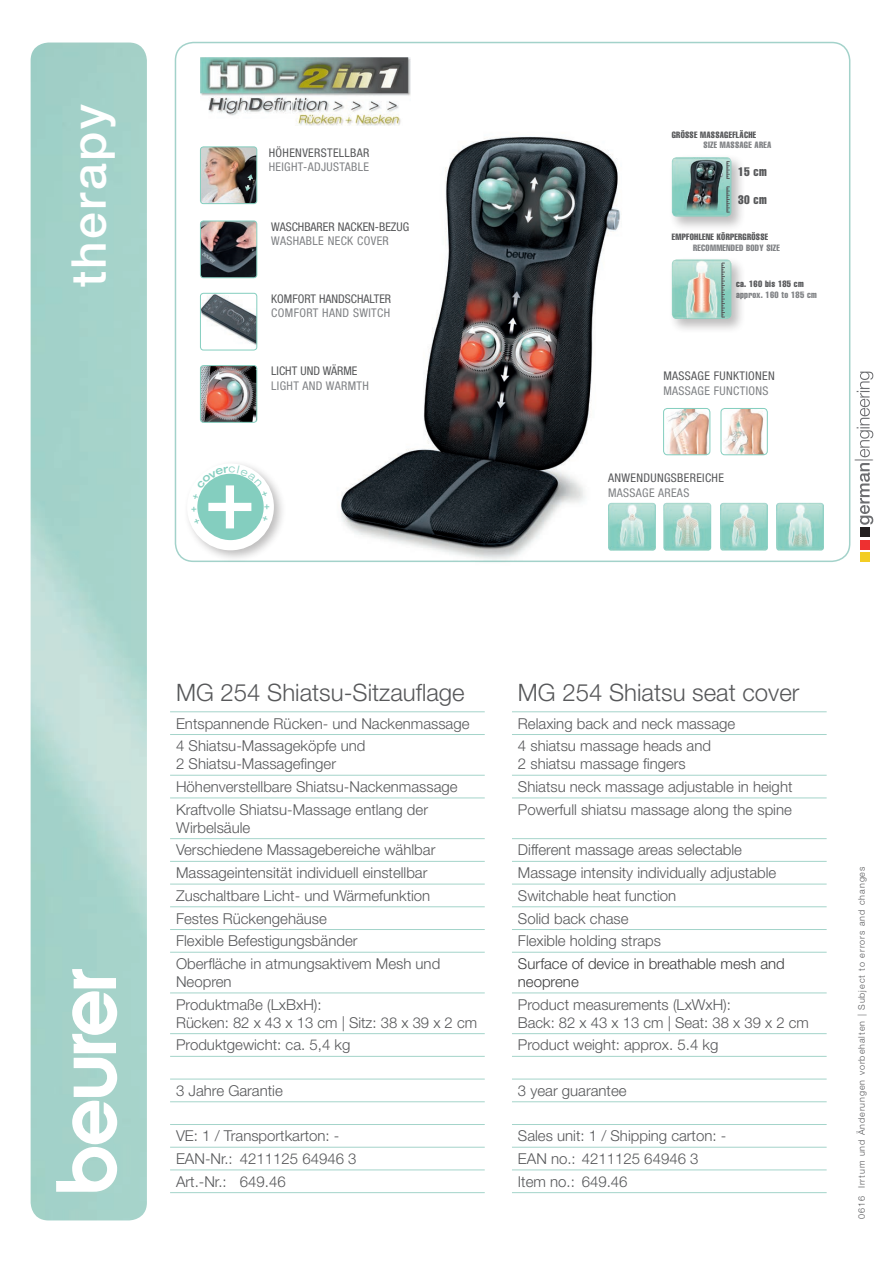
<style>
.page{position:relative;width:893px;height:1263px;background:#fff}
.page>*{position:absolute;margin:0;border:0;box-sizing:border-box;transform-origin:0 0}
.t1{font:500 48px "Helvetica Neue LT Pro";letter-spacing:.05em;color:#fff}
.t2{font:300 24px "Helvetica Neue LT Pro";color:#57585a}
.t3{font:300 18.15px "Helvetica Neue LT Pro";color:#6c6d70}
.t4{font:300 15px/22.6px "Helvetica Neue LT Pro";color:#57585a}
.t5{font:300 15px/18px "Helvetica Neue LT Pro";letter-spacing:-.005em;color:#3e3e3f}
.t6{font:extra-condensed 12.15px "Helvetica";letter-spacing:.03em;color:#57585a}
.t7{font:condensed 12px "Helvetica Neue LTW1 G";letter-spacing:.03em;color:#808285}
.t8{font:condensed 12px "Helvetica Neue LTW1 G";color:#57585a}
.t9{font:condensed 12px "Helvetica Neue LTW1 G";letter-spacing:.03em;color:#57585a}
.t10{font:300 9px "Helvetica Neue LT Pro";letter-spacing:.1em;color:#57585a}
.t11{font:extra-condensed 9px "Helvetica";letter-spacing:.03em;color:#57585a}
.t12{font:extra-condensed 9px "Helvetica";letter-spacing:.03em;color:#808285}
</style>
<div class="page">
<svg style="left:56px;top:969px;width:61px;height:223px"></svg>
<img style="left:642px;top:503px;width:14px;height:48px">
<img style="left:663px;top:503px;width:48px;height:48px">
<img style="left:720px;top:503px;width:48px;height:48px">
<img style="left:776px;top:503px;width:48px;height:48px">
<img style="left:664px;top:408px;width:46px;height:47px">
<div style="left:663px;top:408px;width:47px;height:47px;border:1px solid #84cebf;border-radius:4px"></div>
<img style="left:721px;top:408px;width:46px;height:47px">
<div style="left:721px;top:408px;width:46px;height:47px;border:1px solid #84cebf;border-radius:4px"></div>
<div style="left:183px;top:459px;width:104px;height:104px;background:#231f20;opacity:.3"></div>
<svg style="left:192px;top:469px;width:77px;height:76px"></svg>
<div style="left:187px;top:463px;width:87px;height:87px;border:10px solid #fff;border-radius:50%"></div>
<div style="left:226px;top:485px;width:8px;height:43px;background:#fff"></div>
<hr style="left:170px;top:711px;width:315px;height:1px;background:#a4d4ca">
<hr style="left:170px;top:734px;width:315px;height:1px;background:#a4d4ca">
<hr style="left:170px;top:775px;width:315px;height:1px;background:#a4d4ca">
<hr style="left:170px;top:798px;width:315px;height:1px;background:#a4d4ca">
<hr style="left:170px;top:838px;width:315px;height:1px;background:#a4d4ca">
<hr style="left:170px;top:861px;width:315px;height:1px;background:#a4d4ca">
<hr style="left:170px;top:884px;width:315px;height:1px;background:#a4d4ca">
<hr style="left:170px;top:906px;width:315px;height:1px;background:#a4d4ca">
<hr style="left:170px;top:929px;width:315px;height:1px;background:#a4d4ca">
<hr style="left:170px;top:952px;width:315px;height:1px;background:#a4d4ca">
<hr style="left:170px;top:993px;width:315px;height:1px;background:#a4d4ca">
<hr style="left:170px;top:1033px;width:315px;height:1px;background:#a4d4ca">
<hr style="left:170px;top:1056px;width:315px;height:1px;background:#a4d4ca">
<hr style="left:170px;top:1079px;width:315px;height:1px;background:#a4d4ca">
<hr style="left:170px;top:1101px;width:315px;height:1px;background:#a4d4ca">
<hr style="left:170px;top:1124px;width:315px;height:1px;background:#a4d4ca">
<hr style="left:170px;top:1147px;width:315px;height:1px;background:#a4d4ca">
<hr style="left:170px;top:1170px;width:315px;height:1px;background:#a4d4ca">
<hr style="left:170px;top:1192px;width:315px;height:1px;background:#a4d4ca">
<hr style="left:512px;top:711px;width:315px;height:1px;background:#a4d4ca">
<hr style="left:512px;top:734px;width:315px;height:1px;background:#a4d4ca">
<hr style="left:512px;top:775px;width:315px;height:1px;background:#a4d4ca">
<hr style="left:512px;top:798px;width:315px;height:1px;background:#a4d4ca">
<hr style="left:512px;top:838px;width:315px;height:1px;background:#a4d4ca">
<hr style="left:512px;top:861px;width:315px;height:1px;background:#a4d4ca">
<hr style="left:512px;top:884px;width:315px;height:1px;background:#a4d4ca">
<hr style="left:512px;top:906px;width:315px;height:1px;background:#a4d4ca">
<hr style="left:512px;top:929px;width:315px;height:1px;background:#a4d4ca">
<hr style="left:512px;top:952px;width:315px;height:1px;background:#a4d4ca">
<hr style="left:512px;top:993px;width:315px;height:1px;background:#a4d4ca">
<hr style="left:512px;top:1033px;width:315px;height:1px;background:#a4d4ca">
<hr style="left:512px;top:1056px;width:315px;height:1px;background:#a4d4ca">
<hr style="left:512px;top:1079px;width:315px;height:1px;background:#a4d4ca">
<hr style="left:512px;top:1101px;width:315px;height:1px;background:#a4d4ca">
<hr style="left:512px;top:1124px;width:315px;height:1px;background:#a4d4ca">
<hr style="left:512px;top:1147px;width:315px;height:1px;background:#a4d4ca">
<hr style="left:512px;top:1170px;width:315px;height:1px;background:#a4d4ca">
<hr style="left:512px;top:1192px;width:315px;height:1px;background:#a4d4ca">
<img style="left:200px;top:58px;width:211px;height:59px">
<img style="left:287px;top:117px;width:355px;height:446px">
<img style="left:340px;top:137px;width:280px;height:409px">
<hr style="left:291px;top:100px;width:1px;height:114px;background:#fff">
<img style="left:200px;top:367px;width:57px;height:55px">
<div style="left:200px;top:365px;width:57px;height:57px;border:1px solid #84cebf;border-radius:3px"></div>
<img style="left:200px;top:221px;width:57px;height:57px">
<div style="left:200px;top:221px;width:57px;height:57px;border:1px solid #84cebf;border-radius:3px"></div>
<img style="left:200px;top:293px;width:57px;height:57px">
<div style="left:200px;top:293px;width:57px;height:57px;border:1px solid #84cebf;border-radius:3px"></div>
<img style="left:200px;top:147px;width:57px;height:57px">
<div style="left:200px;top:147px;width:57px;height:57px;border:1px solid #84cebf;border-radius:3px"></div>
<div style="left:244px;top:174px;width:10px;height:10px;background:#231f20;opacity:.5"></div>
<div style="left:241px;top:184px;width:10px;height:11px;background:#0e0e12"></div>
<svg style="left:245px;top:174px;width:8px;height:17px"></svg>
<div style="left:669px;top:256px;width:78px;height:78px;background:#231f20;opacity:.3"></div>
<img style="left:672px;top:259px;width:59px;height:60px">
<div style="left:669px;top:154px;width:78px;height:78px;background:#231f20;opacity:.3"></div>
<img style="left:672px;top:157px;width:59px;height:60px">
<svg style="left:722px;top:263px;width:2px;height:55px"></svg>
<svg style="left:727px;top:161px;width:2px;height:18px"></svg>
<svg style="left:727px;top:186px;width:2px;height:27px"></svg>
<svg style="left:860px;top:463px;width:13px;height:62px"></svg>
<svg style="left:857px;top:372px;width:16px;height:85px"></svg>
<div style="left:860px;top:552px;width:9px;height:10px;background:#f3cd24"></div>
<div style="left:860px;top:540px;width:9px;height:10px;background:#ee3030"></div>
<div style="left:860px;top:527px;width:9px;height:10px;background:#231f20"></div>
<svg style="left:191px;top:466px;width:79px;height:58px"></svg>
<h1 class="t1" style="left:60px;top:287px;width:184px;rotate:-90deg">therapy</h1>
<p class="t9" style="left:269px;top:145px;width:102px">HÖHENVERSTELLBAR</p>
<p class="t7" style="left:269px;top:160px;width:102px">HEIGHT-ADJUSTABLE</p>
<p class="t8" style="left:271px;top:219px;width:139px">WASCHBARER NACKEN-BEZUG</p>
<p class="t7" style="left:271px;top:234px;width:119px">WASHABLE NECK COVER</p>
<p class="t8" style="left:271px;top:292px;width:121px">KOMFORT HANDSCHALTER</p>
<p class="t7" style="left:271px;top:306px;width:120px">COMFORT HAND SWITCH</p>
<p class="t8" style="left:271px;top:364px;width:88px">LICHT UND WÄRME</p>
<p class="t7" style="left:271px;top:378px;width:99px">LIGHT AND WARMTH</p>
<p class="t11" style="left:672px;top:129px;width:86px">GRÖSSE MASSAGEFLÄCHE</p>
<p class="t12" style="left:704px;top:140px;width:69px">SIZE MASSAGE AREA</p>
<p class="t6" style="left:738px;top:164px;width:30px">15 cm</p>
<p class="t6" style="left:738px;top:192px;width:30px">30 cm</p>
<p class="t11" style="left:672px;top:231px;width:98px">EMPFOHLENE KÖRPERGRÖSSE</p>
<p class="t12" style="left:693px;top:242px;width:88px">RECOMMENDED BODY SIZE</p>
<p class="t11" style="left:736px;top:278px;width:69px">ca. 160 bis 185 cm</p>
<p class="t12" style="left:736px;top:289px;width:82px">approx. 160 to 185 cm</p>
<p class="t9" style="left:663px;top:369px;width:113px">MASSAGE FUNKTIONEN</p>
<p class="t7" style="left:663px;top:383px;width:107px">MASSAGE FUNCTIONS</p>
<p class="t9" style="left:608px;top:471px;width:117px">ANWENDUNGSBEREICHE</p>
<p class="t7" style="left:608px;top:485px;width:83px">MASSAGE AREAS</p>
<p class="t3" style="left:852px;top:462px;width:6px;rotate:-90deg">|</p>
<h2 class="t2" style="left:176px;top:678px;width:290px">MG 254 Shiatsu-Sitzauflage</h2>
<p class="t4" style="left:176px;top:711px;width:295px">Entspannende Rücken- und Nackenmassage<br>4 Shiatsu-Massageköpfe und</p>
<p class="t4" style="left:176px;top:752px;width:283px">2 Shiatsu-Massagefinger<br>Höhenverstellbare Shiatsu-Nackenmassage<br>Kraftvolle Shiatsu-Massage entlang der</p>
<p class="t4" style="left:176px;top:816px;width:266px">Wirbelsäule<br>Verschiedene Massagebereiche wählbar Massageintensität individuell einstellbar Zuschaltbare Licht- und Wärmefunktion Festes Rückengehäuse<br>Flexible Befestigungsbänder<br>Oberfläche in atmungsaktivem Mesh und</p>
<p class="t4" style="left:176px;top:970px;width:147px">Neopren<br>Produktmaße (LxBxH):</p>
<p class="t4" style="left:176px;top:1011px;width:302px">Rücken: 82 x 43 x 13 cm | Sitz: 38 x 39 x 2 cm<br>Produktgewicht: ca. 5,4 kg</p>
<p class="t4" style="left:176px;top:1079px;width:108px">3 Jahre Garantie</p>
<p class="t4" style="left:176px;top:1124px;width:182px">VE: 1 / Transportkarton: -<br>EAN-Nr.: 4211125 64946 3<br>Art.-Nr.: 649.46</p>
<h2 class="t2" style="left:518px;top:678px;width:283px">MG 254 Shiatsu seat cover</h2>
<p class="t4" style="left:518px;top:711px;width:219px">Relaxing back and neck massage<br>4 shiatsu massage heads and</p>
<p class="t4" style="left:518px;top:752px;width:276px">2 shiatsu massage fingers<br>Shiatsu neck massage adjustable in height<br>Powerfull shiatsu massage along the spine</p>
<p class="t4" style="left:518px;top:838px;width:260px">Different massage areas selectable<br>Massage intensity individually adjustable<br>Switchable heat function<br>Solid back chase<br>Flexible holding straps</p>
<p class="t5" style="left:518px;top:954px;width:268px">Surface of device in breathable mesh and neoprene</p>
<p class="t4" style="left:518px;top:995px;width:292px;line-height:18px">Product measurements (LxWxH):<br>Back: 82 x 43 x 13 cm | Seat: 38 x 39 x 2 cm</p>
<p class="t4" style="left:518px;top:1033px;width:202px">Product weight: approx. 5.4 kg</p>
<p class="t4" style="left:518px;top:1079px;width:110px">3 year guarantee</p>
<p class="t4" style="left:518px;top:1124px;width:210px">Sales unit: 1 / Shipping carton: -<br>EAN no.: 4211125 64946 3<br>Item no.: 649.46</p>
<p class="t10" style="left:856px;top:1219px;width:354px;rotate:-90deg">0616 Irrtum und Änderungen vorbehalten | Subject to errors and changes</p>
</div>
